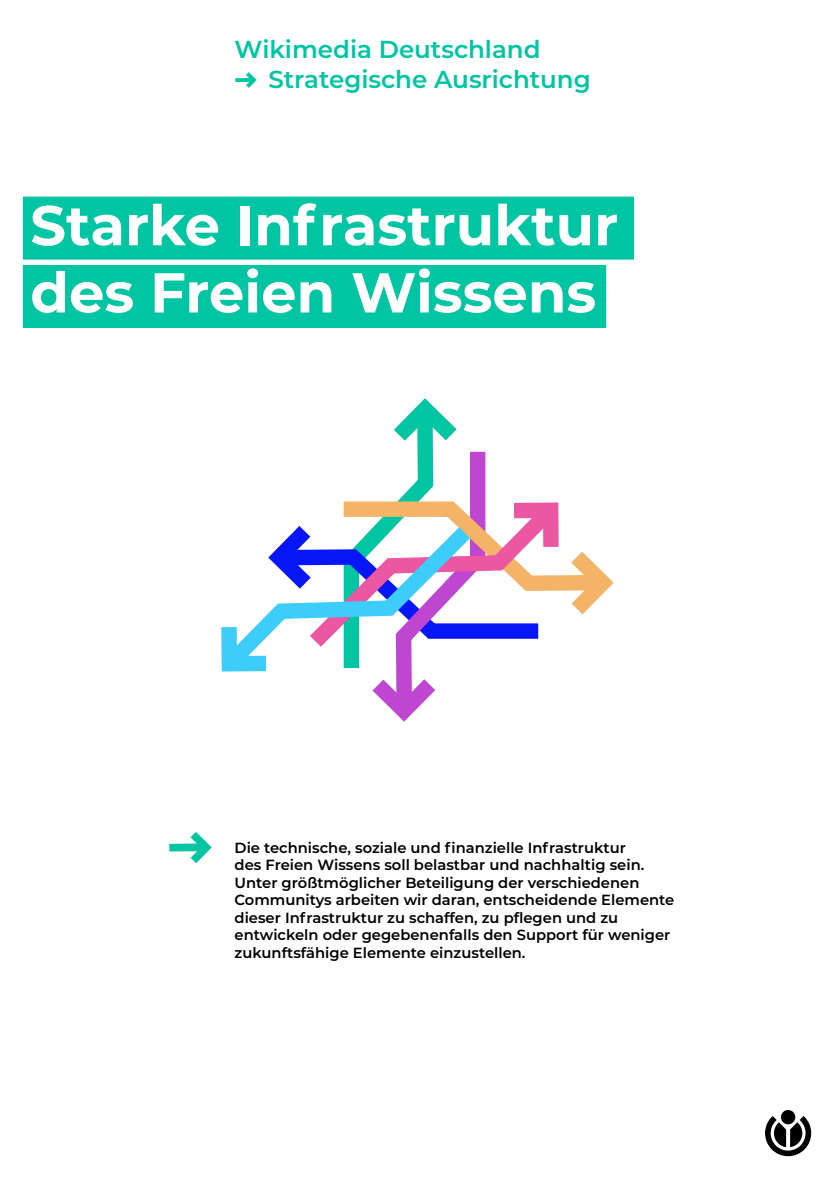
<style>
.page{position:relative;width:835px;height:1180px;background:#fff}
.page>*{position:absolute;margin:0;border:0;box-sizing:border-box;transform-origin:0 0}
.t1{font:700 56px "Montserrat";color:#fff}
.t2{font:600 24.5px "Montserrat";color:#00c5a2}
.text_untebn{font:600 14.7px/17.5px "Montserrat";color:#000}
</style>
<div class="page">
<svg style="left:765px;top:1116px;width:46px;height:40px"></svg>
<div style="left:780px;top:1110px;width:15px;height:14px;background:#000;border-radius:50%"></div>
<svg style="left:221px;top:398px;width:393px;height:324px"></svg>
<div style="left:23px;top:197px;width:610px;height:63px;background:#00c5a2"></div>
<div style="left:23px;top:265px;width:583px;height:63px;background:#00c5a2"></div>
<svg style="left:169px;top:832px;width:43px;height:31px"></svg>
<svg style="left:235px;top:72px;width:22px;height:16px"></svg>
<p class="t2" style="left:234px;top:32px;width:307px">Wikimedia Deutschland</p>
<p class="t2" style="left:268px;top:62px;width:324px">Strategische Ausrichtung</p>
<p class="t1" style="left:30px;top:185px;width:589px">Starke Infrastruktur</p>
<p class="t1" style="left:30px;top:252px;width:567px">des Freien Wissens</p>
<p class="text_untebn" style="left:234px;top:838px;width:441px">Die technische, soziale und finanzielle Infrastruktur<br>des Freien Wissens soll belastbar und nachhaltig sein.<br>Unter größtmöglicher Beteiligung der verschiedenen Communitys arbeiten wir daran, entscheidende Elemente dieser Infrastruktur zu schaffen, zu pflegen und zu entwickeln oder gegebenenfalls den Support für weniger</p>
<p class="text_untebn" style="left:234px;top:943px;width:292px">zukunftsfähige Elemente einzustellen.</p>
</div>
